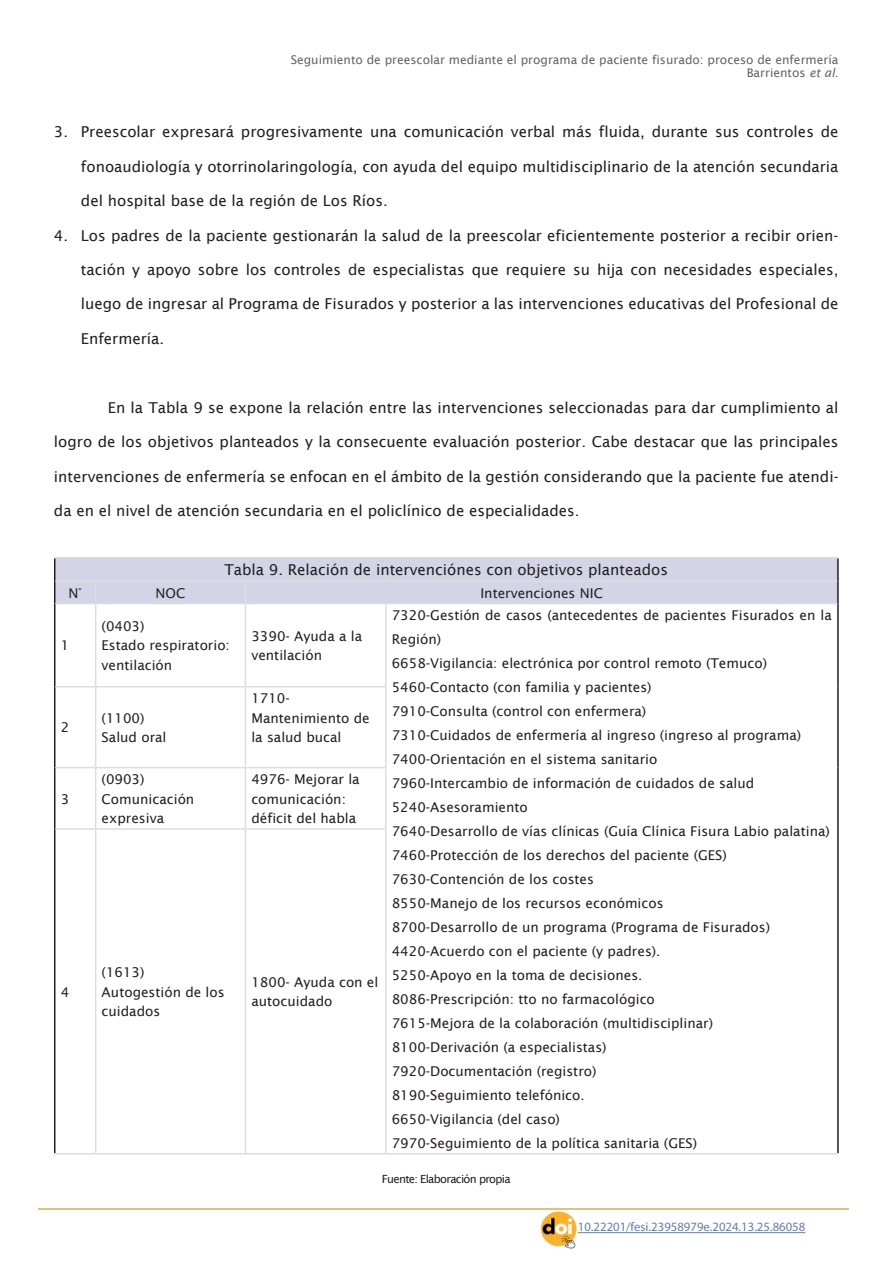
<style>
.page{position:relative;width:893px;height:1263px;background:#fff}
.page>*{position:absolute;margin:0;border:0;box-sizing:border-box;transform-origin:0 0}
.t1{font:15px "Lucida Sans";color:#231f20}
.t2{font:13.5px/24px "Lucida Sans";color:#231f20}
.t3{font:12.75px "Myriad Pro";color:#617eb4}
.t4{font:12px/13.5px "Lucida Sans";color:#636466;text-align:right}
.t5{font:11.25px "Lucida Sans";letter-spacing:-.06em;color:#231f20}
.s1{font-style:italic}
</style>
<div class="page">
<hr style="left:38px;top:1208px;width:811px;height:1px;background:#e6c173">
<hr style="left:578px;top:1232px;width:227px;height:1px;background:#617eb4">
<img style="left:540px;top:1212px;width:37px;height:37px">
<hr style="left:837px;top:558px;width:2px;height:23px;background:#231f20">
<hr style="left:837px;top:581px;width:2px;height:23px;background:#231f20">
<hr style="left:54px;top:604px;width:1px;height:83px;background:#231f20">
<hr style="left:837px;top:604px;width:2px;height:83px;background:#231f20">
<hr style="left:54px;top:687px;width:1px;height:81px;background:#231f20">
<hr style="left:837px;top:687px;width:2px;height:81px;background:#231f20">
<hr style="left:54px;top:768px;width:1px;height:61px;background:#231f20">
<hr style="left:837px;top:768px;width:2px;height:61px;background:#231f20">
<hr style="left:54px;top:829px;width:1px;height:324px;background:#231f20">
<hr style="left:837px;top:829px;width:2px;height:324px;background:#231f20">
<hr style="left:54px;top:557px;width:42px;height:1px;background:#dcddde">
<hr style="left:96px;top:557px;width:290px;height:1px;background:#dcddde">
<hr style="left:386px;top:557px;width:453px;height:1px;background:#dcddde">
<div style="left:54px;top:558px;width:784px;height:46px;background:#d4d4e6"></div>
<hr style="left:386px;top:580px;width:451px;height:2px;background:#dcddde">
<hr style="left:55px;top:603px;width:41px;height:1px;background:#dcddde">
<hr style="left:96px;top:603px;width:149px;height:1px;background:#dcddde">
<hr style="left:95px;top:604px;width:1px;height:82px;background:#dcddde">
<hr style="left:245px;top:603px;width:141px;height:1px;background:#dcddde">
<hr style="left:245px;top:604px;width:1px;height:82px;background:#dcddde">
<hr style="left:386px;top:603px;width:451px;height:1px;background:#dcddde">
<hr style="left:385px;top:604px;width:1px;height:82px;background:#dcddde">
<hr style="left:386px;top:1153px;width:453px;height:2px;background:#dcddde">
<hr style="left:55px;top:686px;width:41px;height:2px;background:#dcddde">
<hr style="left:96px;top:686px;width:149px;height:2px;background:#dcddde">
<hr style="left:95px;top:688px;width:1px;height:79px;background:#dcddde">
<hr style="left:245px;top:686px;width:141px;height:2px;background:#dcddde">
<hr style="left:245px;top:688px;width:1px;height:79px;background:#dcddde">
<hr style="left:385px;top:688px;width:1px;height:79px;background:#dcddde">
<hr style="left:55px;top:767px;width:41px;height:1px;background:#dcddde">
<hr style="left:96px;top:767px;width:149px;height:1px;background:#dcddde">
<hr style="left:95px;top:768px;width:1px;height:60px;background:#dcddde">
<hr style="left:245px;top:767px;width:141px;height:1px;background:#dcddde">
<hr style="left:245px;top:768px;width:1px;height:60px;background:#dcddde">
<hr style="left:385px;top:768px;width:1px;height:60px;background:#dcddde">
<hr style="left:55px;top:828px;width:41px;height:2px;background:#dcddde">
<hr style="left:96px;top:828px;width:149px;height:2px;background:#dcddde">
<hr style="left:95px;top:830px;width:1px;height:323px;background:#dcddde">
<hr style="left:245px;top:828px;width:141px;height:2px;background:#dcddde">
<hr style="left:245px;top:830px;width:1px;height:323px;background:#dcddde">
<hr style="left:385px;top:830px;width:1px;height:323px;background:#dcddde">
<hr style="left:54px;top:1153px;width:42px;height:2px;background:#dcddde">
<hr style="left:96px;top:1153px;width:290px;height:2px;background:#dcddde">
<p class="t4" style="left:291px;top:52px;width:549px">Seguimiento de preescolar mediante el programa de paciente fisurado: proceso de enfermería<br>Barrientos <span class="s1">et al</span>.</p>
<p class="t1" style="left:54px;top:123px;width:786px">3. Preescolar expresará progresivamente una comunicación verbal más fluida, durante sus controles de</p>
<p class="t1" style="left:81px;top:157px;width:759px">fonoaudiología y otorrinolaringología, con ayuda del equipo multidisciplinario de la atención secundaria</p>
<p class="t1" style="left:81px;top:192px;width:308px">del hospital base de la región de Los Ríos.</p>
<p class="t1" style="left:54px;top:226px;width:786px">4. Los padres de la paciente gestionarán la salud de la preescolar eficientemente posterior a recibir orien-</p>
<p class="t1" style="left:81px;top:261px;width:759px">tación y apoyo sobre los controles de especialistas que requiere su hija con necesidades especiales,</p>
<p class="t1" style="left:81px;top:295px;width:759px">luego de ingresar al Programa de Fisurados y posterior a las intervenciones educativas del Profesional de</p>
<p class="t1" style="left:81px;top:329px;width:85px">Enfermería.</p>
<p class="t1" style="left:108px;top:398px;width:732px">En la Tabla 9 se expone la relación entre las intervenciones seleccionadas para dar cumplimiento al</p>
<p class="t1" style="left:54px;top:433px;width:786px">logro de los objetivos planteados y la consecuente evaluación posterior. Cabe destacar que las principales</p>
<p class="t1" style="left:54px;top:467px;width:786px">intervenciones de enfermería se enfocan en el ámbito de la gestión considerando que la paciente fue atendi-</p>
<p class="t1" style="left:54px;top:502px;width:527px">da en el nivel de atención secundaria en el policlínico de especialidades.</p>
<p class="t1" style="left:224px;top:561px;width:445px">Tabla 9. Relación de intervenciónes con objetivos planteados</p>
<p class="t2" style="left:68px;top:580px;width:15px">N°</p>
<p class="t2" style="left:156px;top:580px;width:31px">NOC</p>
<p class="t2" style="left:480px;top:580px;width:124px">Intervenciones NIC</p>
<p class="t2" style="left:61px;top:633px;width:10px">1</p>
<p class="t2" style="left:102px;top:616px;width:130px;line-height:19.5px">(0403)<br>Estado respiratorio: ventilación</p>
<p class="t2" style="left:251px;top:626px;width:112px;line-height:19.5px">3390- Ayuda a la ventilación</p>
<p class="t2" style="left:61px;top:715px;width:10px">2</p>
<p class="t2" style="left:102px;top:708px;width:66px;line-height:19.5px">(1100)<br>Salud oral</p>
<p class="t2" style="left:251px;top:688px;width:120px;line-height:19.5px">1710-<br>Mantenimiento de la salud bucal</p>
<p class="t2" style="left:61px;top:786px;width:10px">3</p>
<p class="t2" style="left:102px;top:769px;width:94px;line-height:19.5px">(0903)<br>Comunicación expresiva</p>
<p class="t2" style="left:251px;top:769px;width:110px;line-height:19.5px">4976- Mejorar la comunicación: déficit del habla</p>
<p class="t2" style="left:61px;top:980px;width:10px">4</p>
<p class="t2" style="left:102px;top:962px;width:125px;line-height:19.5px">(1613)<br>Autogestión de los cuidados</p>
<p class="t2" style="left:251px;top:972px;width:128px;line-height:19.5px">1800- Ayuda con el autocuidado</p>
<p class="t2" style="left:392px;top:603px;width:441px">7320-Gestión de casos (antecedentes de pacientes Fisurados en la Región)<br>6658-Vigilancia: electrónica por control remoto (Temuco)<br>5460-Contacto (con familia y pacientes)<br>7910-Consulta (control con enfermera)<br>7310-Cuidados de enfermería al ingreso (ingreso al programa)<br>7400-Orientación en el sistema sanitario<br>7960-Intercambio de información de cuidados de salud 5240-Asesoramiento<br>7640-Desarrollo de vías clínicas (Guía Clínica Fisura Labio palatina)<br>7460-Protección de los derechos del paciente (GES)<br>7630-Contención de los costes<br>8550-Manejo de los recursos económicos<br>8700-Desarrollo de un programa (Programa de Fisurados)<br>4420-Acuerdo con el paciente (y padres).<br>5250-Apoyo en la toma de decisiones.<br>8086-Prescripción: tto no farmacológico<br>7615-Mejora de la colaboración (multidisciplinar)<br>8100-Derivación (a especialistas)<br>7920-Documentación (registro)<br>8190-Seguimiento telefónico.<br>6650-Vigilancia (del caso)<br>7970-Seguimiento de la política sanitaria (GES)</p>
<p class="t5" style="left:382px;top:1172px;width:130px">Fuente: Elaboración propia</p>
<p class="t3" style="left:578px;top:1222px;width:229px">10.22201/fesi.23958979e.2024.13.25.86058</p>
</div>
